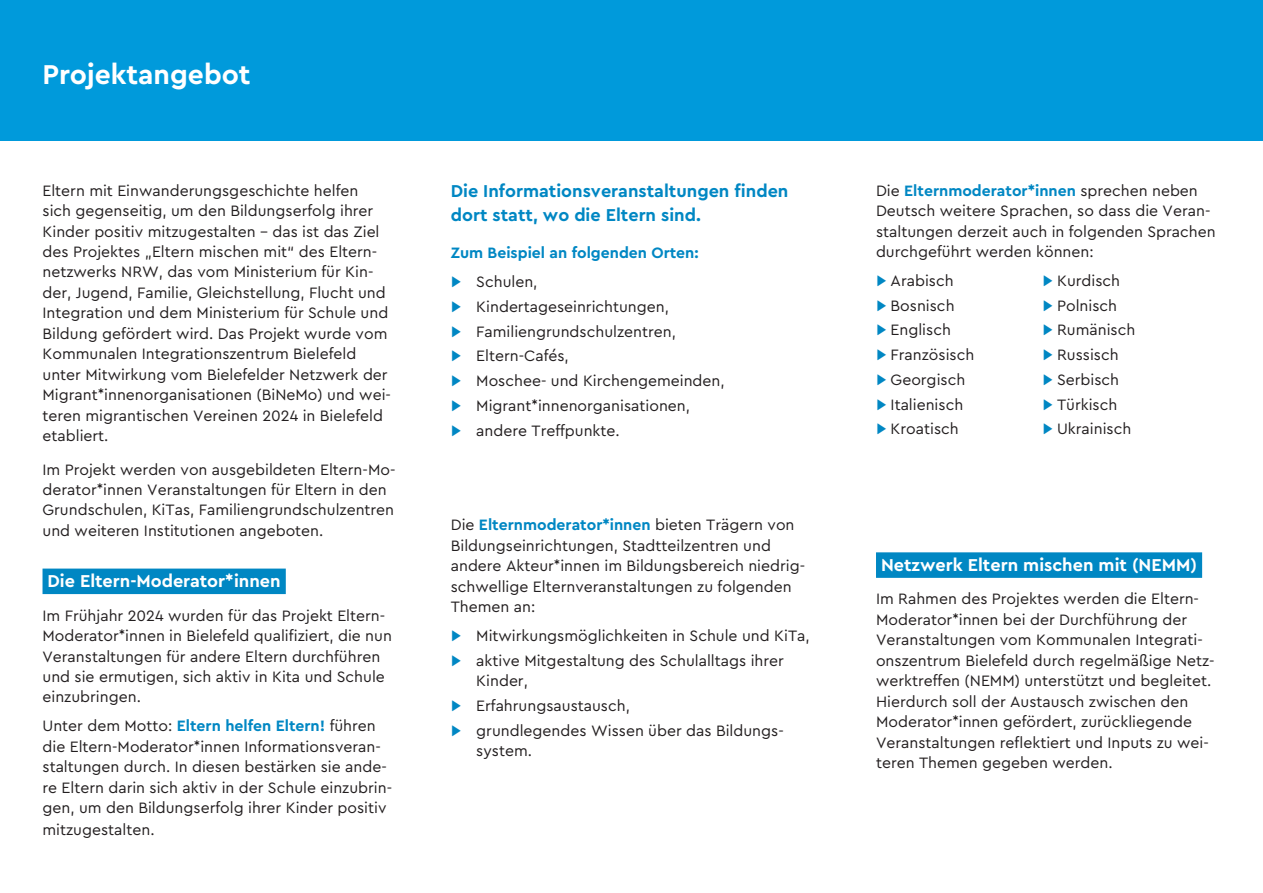
<style>
.page{position:relative;width:1263px;height:893px;background:#fff}
.page>*{position:absolute;margin:0;border:0;box-sizing:border-box;transform-origin:0 0}
.t1{font:700 28.5px "Cera Bielefeld";color:#fff}
.t2{font:700 18px/23.4px "Cera Bielefeld";color:#0087c3}
.t3{font:700 18px "Cera Bielefeld";color:#fff}
.t4{font:15.75px/20.5px "Cera Bielefeld";color:#231f20}
.t5{font:700 15.75px/29px "Cera Bielefeld";color:#0087c3}
.s1{font-weight:700;color:#0087c3}
.s2{font-weight:400;color:#231f20}
</style>
<div class="page">
<div style="left:0;top:0;width:1263px;height:140px;background:#009adb"></div>
<div style="left:43px;top:569px;width:243px;height:25px;background:#0087c3"></div>
<div style="left:876px;top:552px;width:326px;height:26px;background:#0087c3"></div>
<h1 class="t1" style="left:43px;top:55px;width:210px">Projektangebot</h1>
<p class="t4" style="left:43px;top:179px;width:350px">Eltern mit Einwanderungsgeschichte helfen<br>sich gegenseitig, um den Bildungserfolg ihrer Kinder positiv mitzugestalten – das ist das Ziel des Projektes „Eltern mischen mit“ des Eltern&shy;netzwerks NRW, das vom Ministerium für Kin&shy;der, Jugend, Familie, Gleichstellung, Flucht und Integration und dem Ministerium für Schule und Bildung gefördert wird. Das Projekt wurde vom Kommunalen Integrationszentrum Bielefeld unter Mitwirkung vom Bielefelder Netzwerk der Migrant*innenorganisationen (BiNeMo) und wei&shy;teren migrantischen Vereinen 2024 in Bielefeld etabliert.</p>
<p class="t4" style="left:43px;top:458px;width:354px">Im Projekt werden von ausgebildeten Eltern-Mo&shy;derator*innen Veranstaltungen für Eltern in den Grundschulen, KiTas, Familiengrundschulzentren und weiteren Institutionen angeboten.</p>
<p class="t3" style="left:48px;top:569px;width:235px">Die Eltern-Moderator*innen</p>
<p class="t4" style="left:43px;top:604px;width:351px">Im Frühjahr 2024 wurden für das Projekt Eltern-Moderator*innen in Bielefeld qualifiziert, die nun Veranstaltungen für andere Eltern durchführen und sie ermutigen, sich aktiv in Kita und Schule einzubringen.</p>
<p class="t4" style="left:43px;top:715px;width:351px">Unter dem Motto: <span class="s1">Eltern helfen Eltern!</span> führen die Eltern-Moderator*innen Informationsveran&shy;staltungen durch. In diesen bestärken sie ande&shy;re Eltern darin sich aktiv in der Schule einzubrin&shy;gen, um den Bildungserfolg ihrer Kinder positiv mitzugestalten.</p>
<p class="t2" style="left:451px;top:179px;width:339px">Die Informationsveranstaltungen finden dort statt, wo die Eltern sind.</p>
<p class="t5" style="left:451px;top:238px;width:249px">Zum Beispiel an folgenden Orten: ▶ <span class="s2">Schulen,</span></p>
<p class="t4" style="left:451px;top:294px;width:275px;line-height:24.8px"><span class="s1">▶</span> Kindertageseinrichtungen,<br><span class="s1">▶</span> Familiengrundschulzentren,<br><span class="s1">▶</span> Eltern-Cafés,<br><span class="s1">▶</span> Moschee- und Kirchengemeinden, <span class="s1">▶</span> Migrant*innenorganisationen,<br><span class="s1">▶</span> andere Treffpunkte.</p>
<p class="t4" style="left:451px;top:514px;width:356px">Die <span class="s1">Elternmoderator*innen</span> bieten Trägern von Bildungseinrichtungen, Stadtteilzentren und andere Akteur*innen im Bildungsbereich niedrig&shy;schwellige Elternveranstaltungen zu folgenden Themen an:</p>
<p class="t4" style="left:451px;top:623px;width:360px;line-height:24.8px"><span class="s1">▶</span> Mitwirkungsmöglichkeiten in Schule und KiTa, <span class="s1">▶</span> aktive Mitgestaltung des Schulalltags ihrer</p>
<p class="t4" style="left:451px;top:668px;width:333px;line-height:24.8px;text-indent:26px">Kinder,<br><span class="s1">▶</span> Erfahrungsaustausch,<br><span class="s1">▶</span> grundlegendes Wissen über das Bildungs-</p>
<p class="t4" style="left:476px;top:740px;width:57px">system.</p>
<p class="t4" style="left:876px;top:179px;width:341px">Die <span class="s1">Elternmoderator*innen</span> sprechen neben Deutsch weitere Sprachen, so dass die Veran&shy;staltungen derzeit auch in folgenden Sprachen durchgeführt werden können:</p>
<p class="t4" style="left:876px;top:270px;width:79px"><span class="s1">▶</span> Arabisch</p>
<p class="t4" style="left:1042px;top:270px;width:79px"><span class="s1">▶</span> Kurdisch</p>
<p class="t4" style="left:876px;top:294px;width:80px"><span class="s1">▶</span> Bosnisch</p>
<p class="t4" style="left:1042px;top:294px;width:76px"><span class="s1">▶</span> Polnisch</p>
<p class="t4" style="left:876px;top:319px;width:76px"><span class="s1">▶</span> Englisch</p>
<p class="t4" style="left:1042px;top:319px;width:94px"><span class="s1">▶</span> Rumänisch</p>
<p class="t4" style="left:876px;top:344px;width:100px"><span class="s1">▶</span> Französisch</p>
<p class="t4" style="left:1042px;top:344px;width:78px"><span class="s1">▶</span> Russisch</p>
<p class="t4" style="left:876px;top:369px;width:91px"><span class="s1">▶</span> Georgisch</p>
<p class="t4" style="left:1042px;top:369px;width:78px"><span class="s1">▶</span> Serbisch</p>
<p class="t4" style="left:876px;top:393px;width:89px"><span class="s1">▶</span> Italienisch</p>
<p class="t4" style="left:1042px;top:393px;width:76px"><span class="s1">▶</span> Türkisch</p>
<p class="t4" style="left:876px;top:418px;width:84px"><span class="s1">▶</span> Kroatisch</p>
<p class="t4" style="left:1042px;top:418px;width:90px"><span class="s1">▶</span> Ukrainisch</p>
<p class="t3" style="left:881px;top:553px;width:318px">Netzwerk Eltern mischen mit (NEMM)</p>
<p class="t4" style="left:876px;top:588px;width:340px">Im Rahmen des Projektes werden die Eltern-Moderator*innen bei der Durchführung der Veranstaltungen vom Kommunalen Integrati&shy;onszentrum Bielefeld durch regelmäßige Netz&shy;werktreffen (NEMM) unterstützt und begleitet.<br>Hierdurch soll der Austausch zwischen den Moderator*innen gefördert, zurückliegende Veranstaltungen reflektiert und Inputs zu wei&shy;teren Themen gegeben werden.</p>
</div>
